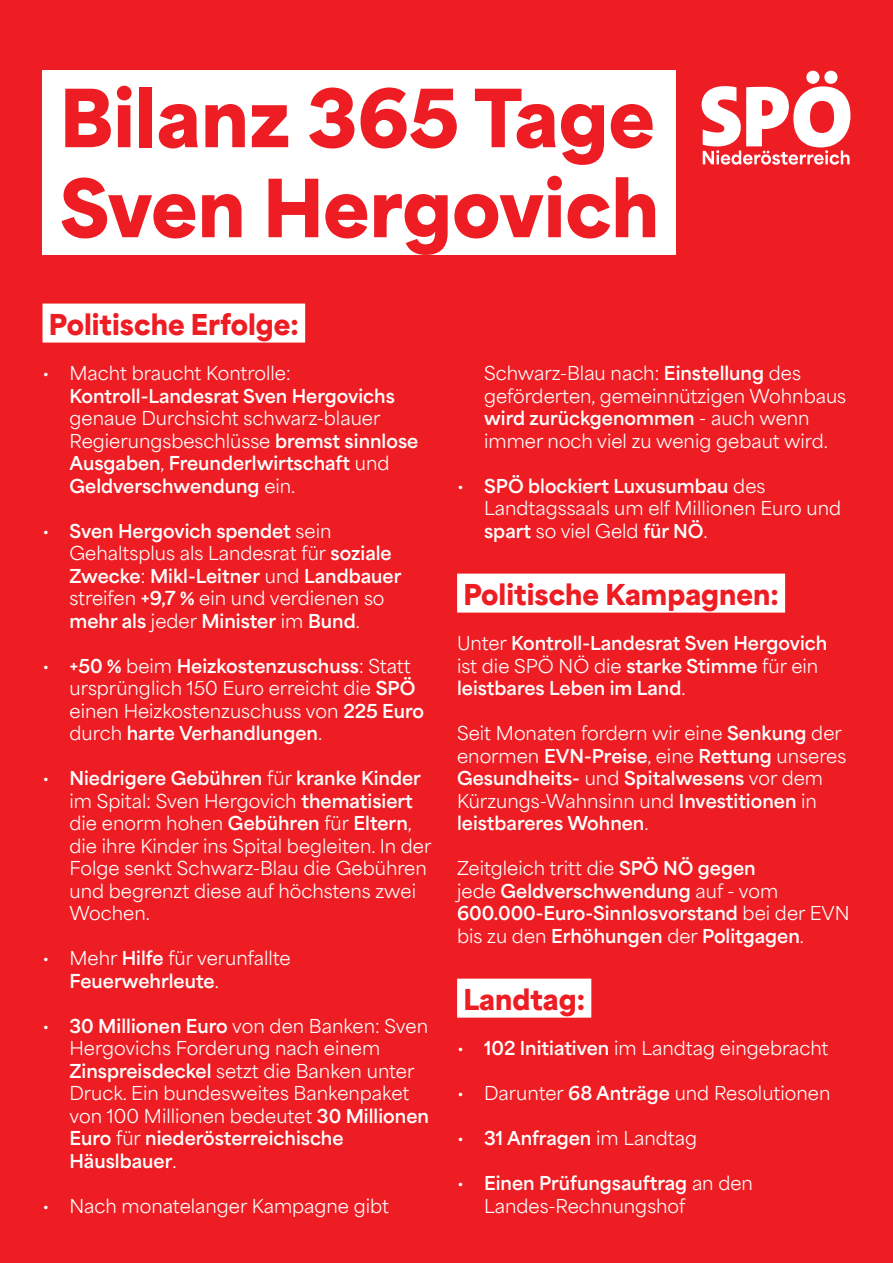
<style>
.page{position:relative;width:893px;height:1263px;background:#ee1d23}
.page>*{position:absolute;margin:0;border:0;box-sizing:border-box;transform-origin:0 0}
.t1{font:900 75px/90px "Area Normal";color:#ee1d23}
.t2{font:900 27px "Area Normal";color:#ee1d23}
.t3{font:18px/22.5px "Area Normal";color:#fff}
.t4{font:700 18px/22.5px "Area Normal";color:#fff}
.s1{font-weight:700}
.s2{font-weight:400}
</style>
<div class="page">
<div style="left:43px;top:304px;width:262px;height:39px;background:#fff"></div>
<div style="left:457px;top:574px;width:328px;height:39px;background:#fff"></div>
<div style="left:457px;top:979px;width:134px;height:39px;background:#fff"></div>
<svg style="left:702px;top:71px;width:148px;height:94px"></svg>
<div style="left:43px;top:71px;width:633px;height:184px;background:#fff"></div>
<h1 class="t1" style="left:60px;top:66px;width:601px">Bilanz 365 Tage<br>Sven Hergovich</h1>
<h2 class="t2" style="left:49px;top:300px;width:252px">Politische Erfolge:</h2>
<p class="t3" style="left:43px;top:360px;width:250px">• Macht braucht Kontrolle:</p>
<p class="t4" style="left:70px;top:382px;width:327px">Kontroll-Landesrat Sven Hergovichs</p>
<p class="t3" style="left:70px;top:405px;width:350px">genaue Durchsicht schwarz-blauer Regierungsbeschlüsse <span class="s1">bremst sinnlose Ausgaben</span>, <span class="s1">Freunderlwirtschaft</span> und <span class="s1">Geldverschwendung</span> ein.</p>
<p class="t4" style="left:70px;top:517px;width:333px;text-indent:-27px"><span class="s2">•</span> Sven Hergovich spendet <span class="s2">sein Gehaltsplus als Landesrat für</span> soziale Zwecke<span class="s2">:</span> Mikl-Leitner <span class="s2">und</span> Landbauer <span class="s2">streifen</span> +9,7 % <span class="s2">ein und verdienen so </span>mehr als <span class="s2">jeder</span> Minister <span class="s2">im</span> Bund<span class="s2">.</span></p>
<p class="t3" style="left:70px;top:652px;width:356px;text-indent:-27px">• <span class="s1">+50 %</span> beim <span class="s1">Heizkostenzuschuss</span>: Statt ursprünglich 150 Euro erreicht die <span class="s1">SPÖ </span>einen Heizkostenzuschuss von <span class="s1">225 Euro </span>durch <span class="s1">harte Verhandlungen</span>.</p>
<p class="t3" style="left:70px;top:765px;width:363px;text-indent:-27px">• <span class="s1">Niedrigere Gebühren</span> für <span class="s1">kranke Kinder </span>im Spital: Sven Hergovich <span class="s1">thematisiert </span>die enorm hohen <span class="s1">Gebühren</span> für <span class="s1">Eltern</span>, die ihre Kinder ins Spital begleiten. In der Folge senkt Schwarz-Blau die Gebühren und begrenzt diese auf höchstens zwei Wochen.</p>
<p class="t3" style="left:70px;top:945px;width:223px;text-indent:-27px">• Mehr <span class="s1">Hilfe</span> für verunfallte<br><span class="s1">Feuerwehrleute</span>.</p>
<p class="t3" style="left:70px;top:1012px;width:361px;text-indent:-27px">• <span class="s1">30 Millionen Euro</span> von den Banken: Sven Hergovichs Forderung nach einem <span class="s1">Zinspreisdeckel</span> setzt die Banken unter Druck. Ein bundesweites Bankenpaket von 100 Millionen bedeutet <span class="s1">30 Millionen Euro</span> für <span class="s1">niederösterreichische Häuslbauer</span>.</p>
<p class="t3" style="left:43px;top:1192px;width:348px">• Nach monatelanger Kampagne gibt</p>
<p class="t3" style="left:484px;top:360px;width:364px">Schwarz-Blau nach: <span class="s1">Einstellung</span> des geförderten, gemeinnützigen Wohnbaus <span class="s1">wird zurückgenommen</span> - auch wenn immer noch viel zu wenig gebaut wird.</p>
<p class="t3" style="left:484px;top:472px;width:359px;text-indent:-27px">• <span class="s1">SPÖ blockiert Luxusumbau</span> des<br>Landtagssaals um elf Millionen Euro und <span class="s1">spart</span> so viel Geld <span class="s1">für NÖ</span>.</p>
<h2 class="t2" style="left:463px;top:570px;width:317px">Politische Kampagnen:</h2>
<p class="t4" style="left:457px;top:630px;width:372px"><span class="s2">Unter</span> Kontroll-Landesrat Sven Hergovich <span class="s2">ist die SPÖ NÖ die</span> starke Stimme <span class="s2">für ein </span>leistbares Leben im Land<span class="s2">.</span></p>
<p class="t3" style="left:457px;top:720px;width:391px">Seit Monaten fordern wir eine <span class="s1">Senkung</span> der enormen <span class="s1">EVN-Preise</span>, eine <span class="s1">Rettung</span> unseres <span class="s1">Gesundheits-</span> und <span class="s1">Spitalwesens</span> vor dem Kürzungs-Wahnsinn und <span class="s1">Investitionen</span> in <span class="s1">leistbareres Wohnen</span>.</p>
<p class="t4" style="left:457px;top:855px;width:394px"><span class="s2">Zeitgleich tritt die</span> SPÖ NÖ gegen<br><span class="s2">jede</span> Geldverschwendung <span class="s2">auf - vom </span>600.000-Euro-Sinnlosvorstand <span class="s2">bei der EVN bis zu den</span> Erhöhungen <span class="s2">der</span> Politgagen<span class="s2">.</span></p>
<h2 class="t2" style="left:463px;top:975px;width:123px">Landtag:</h2>
<p class="t3" style="left:457px;top:1035px;width:373px">• <span class="s1">102 Initiativen</span> im Landtag eingebracht</p>
<p class="t3" style="left:457px;top:1080px;width:375px">• Darunter <span class="s1">68 Anträge</span> und Resolutionen</p>
<p class="t3" style="left:457px;top:1125px;width:241px">• <span class="s1">31 Anfragen</span> im Landtag</p>
<p class="t3" style="left:484px;top:1170px;width:270px;text-indent:-27px">• <span class="s1">Einen Prüfungsauftrag</span> an den<br>Landes-Rechnungshof</p>
</div>
